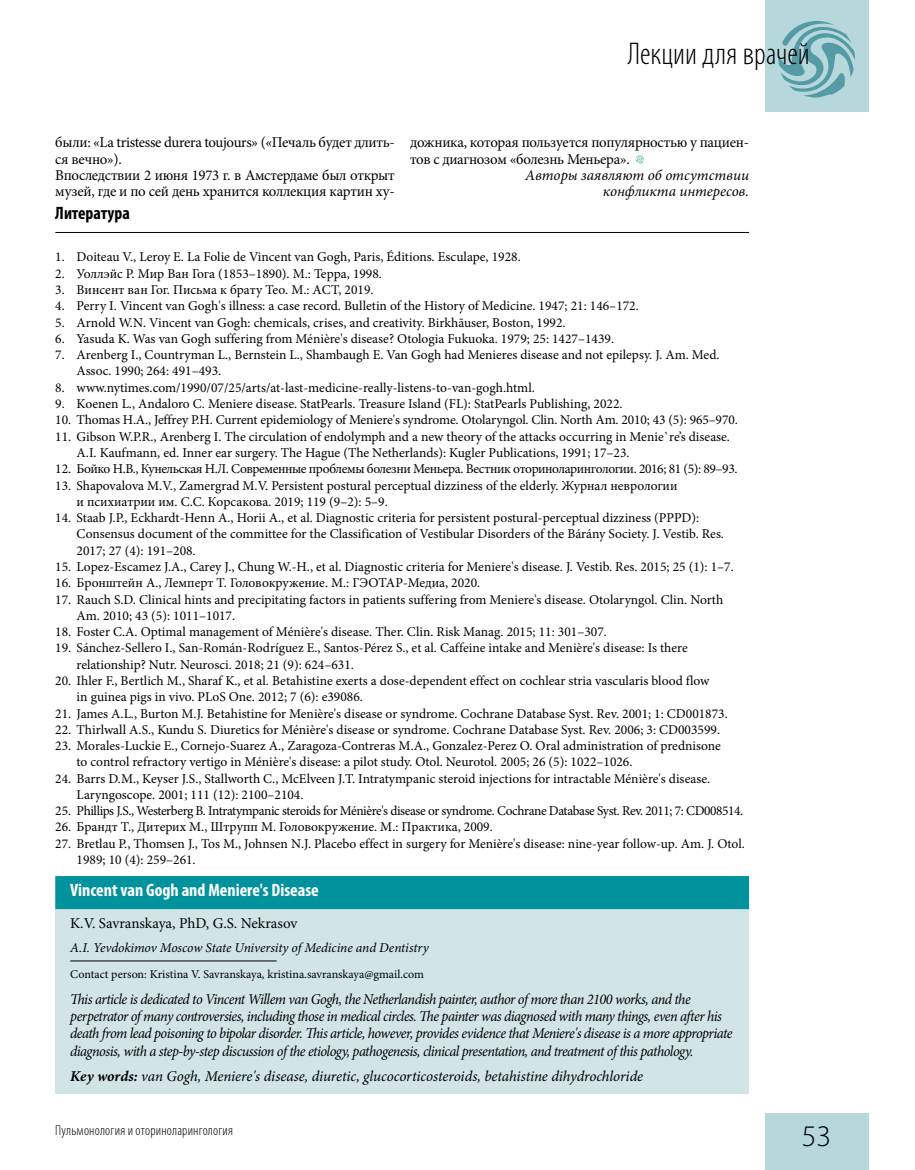
<style>
.page{position:relative;width:915px;height:1170px;background:#fff}
.page>*{position:absolute;margin:0;border:0;box-sizing:border-box;transform-origin:0 0}
.t1{font:300 condensed 31.5px "Myriad Pro";color:#000}
.t2{font:300 30px "Myriad Pro";color:#000}
.t3{font:700 condensed 18px "Myriad Pro";color:#fff}
.t4{font:700 condensed 18px "Myriad Pro";color:#000}
.t5{font:italic 15px/17.2px "Minion Pro";letter-spacing:-.035em;color:#000;scale:.95 1}
.t6{font:15px/16.4px "Minion Pro";letter-spacing:-.02em;color:#000}
.t7{font:italic 15px "Minion Pro";letter-spacing:-.005em;color:#000}
.t8{font:italic 15px/16.2px "Minion Pro";color:#000;text-align:right}
.t9{font:300 condensed 14.25px "Myriad Pro";letter-spacing:.015em;color:#000}
.t10{font:13.5px/16.4px "Minion Pro";color:#000}
.t11{font:13.5px "Minion Pro";letter-spacing:-.03em;color:#000}
.t12{font:italic 13.5px "Minion Pro";letter-spacing:-.01em;color:#000}
.t13{font:12px "Minion Pro";color:#000}
.s1{font-weight:700}
</style>
<div class="page">
<div style="left:764px;top:0;width:103px;height:111px;background:#b6d7db"></div>
<div style="left:764px;top:1113px;width:103px;height:56px;background:#b6d7db"></div>
<svg style="left:778px;top:21px;width:76px;height:77px"></svg>
<hr style="left:55px;top:232px;width:693px;height:1px;background:#000">
<div style="left:55px;top:876px;width:693px;height:217px;background:#d1e5e7"></div>
<div style="left:55px;top:876px;width:693px;height:33px;background:#00939e"></div>
<hr style="left:70px;top:960px;width:206px;height:1px;background:#000">
<svg style="left:635px;top:155px;width:9px;height:9px"></svg>
<h1 class="t1" style="left:627px;top:35px;width:183px">Лекции для врачей</h1>
<p class="t6" style="left:55px;top:134px;width:341px">были: «La tristesse durera toujours» («Печаль будет длить&shy;ся вечно»).<br>Впоследствии 2 июня 1973 г. в Амстердаме был открыт музей, где и по сей день хранится коллекция картин ху-</p>
<p class="t6" style="left:410px;top:134px;width:340px">дожника, которая пользуется популярностью у пациен&shy;тов с диагнозом «болезнь Меньера».</p>
<p class="t8" style="left:525px;top:167px;width:225px">Авторы заявляют об отсутствии конфликта интересов.</p>
<h3 class="t4" style="left:55px;top:202px;width:76px">Литература</h3>
<p class="t10" style="left:55px;top:249px;width:467px">1. Doiteau V., Leroy E. La Folie de Vincent van Gogh, Paris, Éditions. Esculape, 1928.</p>
<p class="t10" style="left:55px;top:265px;width:328px">2. Уоллэйс Р. Мир Ван Гога (1853–1890). М.: Терра, 1998.</p>
<p class="t10" style="left:55px;top:281px;width:320px">3. Винсент ван Гог. Письма к брату Тео. М.: АСТ, 2019.</p>
<p class="t10" style="left:55px;top:298px;width:585px">4. Perry I. Vincent van Gogh's illness: a case record. Bulletin of the History of Medicine. 1947; 21: 146–172.</p>
<p class="t10" style="left:55px;top:314px;width:511px">5. Arnold W.N. Vincent van Gogh: chemicals, crises, and creativity. Birkhãuser, Boston, 1992.</p>
<p class="t10" style="left:55px;top:330px;width:560px">6. Yasuda K. Was van Gogh suffering from Ménière's disease? Otologia Fukuoka. 1979; 25: 1427–1439.</p>
<p class="t10" style="left:77px;top:347px;width:644px;text-indent:-21px">7. Arenberg I., Countryman L., Bernstein L., Shambaugh E. Van Gogh had Menieres disease and not epilepsy. J. Am. Med.<br>Assoc. 1990; 264: 491–493.</p>
<p class="t10" style="left:55px;top:379px;width:481px">8. www.nytimes.com/1990/07/25/arts/at-last-medicine-really-listens-to-van-gogh.html.</p>
<p class="t10" style="left:55px;top:395px;width:568px">9. Koenen L., Andaloro C. Meniere disease. StatPearls. Treasure Island (FL): StatPearls Publishing, 2022.</p>
<p class="t10" style="left:55px;top:412px;width:683px">10. Thomas H.A., Jeffrey P.H. Current epidemiology of Meniere's syndrome. Otolaryngol. Clin. North Am. 2010; 43 (5): 965–970.</p>
<p class="t10" style="left:77px;top:428px;width:654px;text-indent:-21px">11. Gibson W.P.R., Arenberg I. The circulation of endolymph and a new theory of the attacks occurring in Menie`re’s disease.<br>A.I. Kaufmann, ed. Inner ear surgery. The Hague (The Netherlands): Kugler Publications, 1991; 17–23.</p>
<p class="t11" style="left:55px;top:460px;width:683px">12. Бойко Н.В., Кунельская Н.Л. Современные проблемы болезни Меньера. Вестник оториноларингологии. 2016; 81 (5): 89–93.</p>
<p class="t10" style="left:77px;top:477px;width:602px;text-indent:-21px">13. Shapovalova M.V., Zamergrad M.V. Persistent postural perceptual dizziness of the elderly. Журнал неврологии и психиатрии им. С.С. Корсакова. 2019; 119 (9–2): 5–9.</p>
<p class="t10" style="left:77px;top:509px;width:648px;text-indent:-21px">14. Staab J.P., Eckhardt-Henn A., Horii A., et al. Diagnostic criteria for persistent postural-perceptual dizziness (PPPD):<br>Consensus document of the committee for the Classification of Vestibular Disorders of the Bárány Society. J. Vestib. Res.<br>2017; 27 (4): 191–208.</p>
<p class="t10" style="left:55px;top:558px;width:679px">15. Lopez-Escamez J.A., Carey J., Chung W.-H., et al. Diagnostic criteria for Meniere's disease. J. Vestib. Res. 2015; 25 (1): 1–7.</p>
<p class="t10" style="left:55px;top:574px;width:426px">16. Бронштейн А., Лемперт Т. Головокружение. М.: ГЭОТАР-Медиа, 2020.</p>
<p class="t10" style="left:77px;top:591px;width:648px;text-indent:-21px">17. Rauch S.D. Clinical hints and precipitating factors in patients suffering from Meniere's disease. Otolaryngol. Clin. North<br>Am. 2010; 43 (5): 1011–1017.</p>
<p class="t10" style="left:55px;top:623px;width:553px">18. Foster C.A. Optimal management of Ménière's disease. Ther. Clin. Risk Manag. 2015; 11: 301–307.</p>
<p class="t10" style="left:77px;top:640px;width:612px;text-indent:-21px">19. Sánchez-Sellero I., San-Román-Rodríguez E., Santos-Pérez S., et al. Caffeine intake and Menière's disease: Is there relationship? Nutr. Neurosci. 2018; 21 (9): 624–631.</p>
<p class="t10" style="left:77px;top:672px;width:634px;text-indent:-21px">20. Ihler F., Bertlich M., Sharaf K., et al. Betahistine exerts a dose-dependent effect on cochlear stria vascularis blood flow in guinea pigs in vivo. PLoS One. 2012; 7 (6): e39086.</p>
<p class="t10" style="left:55px;top:705px;width:673px">21. James A.L., Burton M.J. Betahistine for Menière's disease or syndrome. Cochrane Database Syst. Rev. 2001; 1: CD001873.</p>
<p class="t10" style="left:55px;top:721px;width:666px">22. Thirlwall A.S., Kundu S. Diuretics for Ménière's disease or syndrome. Cochrane Database Syst. Rev. 2006; 3: CD003599.</p>
<p class="t10" style="left:77px;top:737px;width:645px;text-indent:-21px">23. Morales-Luckie E., Cornejo-Suarez A., Zaragoza-Contreras M.A., Gonzalez-Perez O. Oral administration of prednisone to control refractory vertigo in Ménière's disease: a pilot study. Otol. Neurotol. 2005; 26 (5): 1022–1026.</p>
<p class="t10" style="left:77px;top:770px;width:635px;text-indent:-21px">24. Barrs D.M., Keyser J.S., Stallworth C., McElveen J.T. Intratympanic steroid injections for intractable Ménière's disease.<br>Laryngoscope. 2001; 111 (12): 2100–2104.</p>
<p class="t11" style="left:55px;top:801px;width:689px">25. Phillips J.S., Westerberg B. Intratympanic steroids for Ménière's disease or syndrome. Cochrane Database Syst. Rev. 2011; 7: CD008514.</p>
<p class="t10" style="left:55px;top:818px;width:439px">26. Брандт Т., Дитерих М., Штрупп М. Головокружение. М.: Практика, 2009.</p>
<p class="t10" style="left:77px;top:835px;width:669px;text-indent:-21px">27. Bretlau P., Thomsen J., Tos M., Johnsen N.J. Placebo effect in surgery for Menière's disease: nine-year follow-up. Am. J. Otol.<br>1989; 10 (4): 259–261.</p>
<h3 class="t3" style="left:70px;top:879px;width:250px">Vincent van Gogh and Meniere's Disease</h3>
<p class="t6" style="left:70px;top:915px;width:229px">K.V. Savranskaya, PhD, G.S. Nekrasov</p>
<p class="t12" style="left:70px;top:938px;width:360px">A.I. Yevdokimov Moscow State University of Medicine and Dentistry</p>
<p class="t13" style="left:70px;top:966px;width:355px">Contact person: Kristina V. Savranskaya, kristina.savranskaya@gmail.com</p>
<p class="t5" style="left:70px;top:990px;width:698px">This article is dedicated to Vincent Willem van Gogh, the Netherlandish painter, author of more than 2100 works, and the perpetrator of many controversies, including those in medical circles. The painter was diagnosed with many things, even after his death from lead poisoning to bipolar disorder. This article, however, provides evidence that Meniere's disease is a more appropriate diagnosis, with a step-by-step discussion of the etiology, pathogenesis, clinical presentation, and treatment of this pathology.</p>
<p class="t7" style="left:70px;top:1066px;width:574px"><span class="s1">Key words:</span> van Gogh, Meniere's disease, diuretic, glucocorticosteroids, betahistine dihydrochloride</p>
<p class="t9" style="left:55px;top:1121px;width:179px">Пульмонология и оториноларингология</p>
<h2 class="t2" style="left:801px;top:1119px;width:31px">53</h2>
</div>
